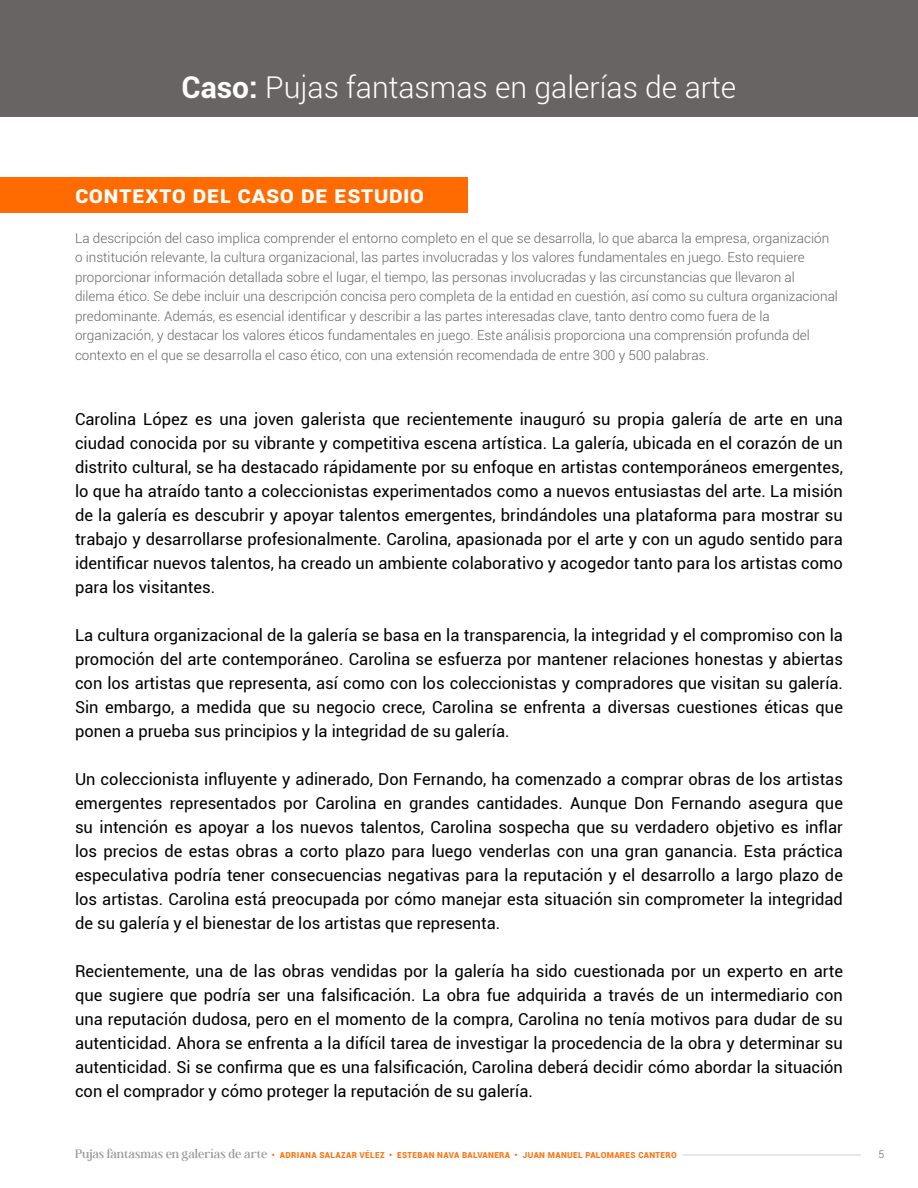
<style>
.page{position:relative;width:918px;height:1188px;background:#fff}
.page>*{position:absolute;margin:0;border:0;box-sizing:border-box;transform-origin:0 0}
.t1{font:300 30px "Roboto";color:#fff}
.t2{font:700 24px "Roboto";letter-spacing:.01em;color:#fff}
.t3{font:16.5px/24px "Roboto";color:#000;text-align:justify}
.t4{font:300 13.5px/19.5px "Roboto";color:#676463}
.t5{font:300 10.5px "Roboto";color:#676463}
.t6{font:900 8.25px "Roboto";letter-spacing:.04em;color:#ff7512}
.s1{font-weight:700}
.s2{font-family:"Andine";font-weight:400;font-size:9.75px;color:#9c9c9c}
</style>
<div class="page">
<hr style="left:682px;top:1155px;width:179px;height:1px;background:#d1d1d1">
<div style="left:0;top:177px;width:468px;height:36px;background:#ff6b00"></div>
<div style="left:0;top:0;width:918px;height:117px;background:#676463"></div>
<h1 class="t1" style="left:182px;top:66px;width:556px"><span class="s1">CASO:</span> Pujas fantasmas en galerías de arte</h1>
<h2 class="t2" style="left:75px;top:177px;width:351px">CONTEXTO DEL CASO DE ESTUDIO</h2>
<p class="t4" style="left:75px;top:228px;width:765px">La descripción del caso implica comprender el entorno completo en el que se desarrolla, lo que abarca la empresa, organización o institución relevante, la cultura organizacional, las partes involucradas y los valores fundamentales en juego. Esto requiere proporcionar información detallada sobre el lugar, el tiempo, las personas involucradas y las circunstancias que llevaron al dilema ético. Se debe incluir una descripción concisa pero completa de la entidad en cuestión, así como su cultura organizacional predominante. Además, es esencial identificar y describir a las partes interesadas clave, tanto dentro como fuera de la organización, y destacar los valores éticos fundamentales en juego. Este análisis proporciona una comprensión profunda del contexto en el que se desarrolla el caso ético, con una extensión recomendada de entre 300 y 500 palabras.</p>
<p class="t3" style="left:75px;top:406px;width:769px">Carolina López es una joven galerista que recientemente inauguró su propia galería de arte en una ciudad conocida por su vibrante y competitiva escena artística. La galería, ubicada en el corazón de un distrito cultural, se ha destacado rápidamente por su enfoque en artistas contemporáneos emergentes, lo que ha atraído tanto a coleccionistas experimentados como a nuevos entusiastas del arte. La misión de la galería es descubrir y apoyar talentos emergentes, brindándoles una plataforma para mostrar su trabajo y desarrollarse profesionalmente. Carolina, apasionada por el arte y con un agudo sentido para identificar nuevos talentos, ha creado un ambiente colaborativo y acogedor tanto para los artistas como para los visitantes.</p>
<p class="t3" style="left:75px;top:622px;width:770px">La cultura organizacional de la galería se basa en la transparencia, la integridad y el compromiso con la promoción del arte contemporáneo. Carolina se esfuerza por mantener relaciones honestas y abiertas con los artistas que representa, así como con los coleccionistas y compradores que visitan su galería.<br>Sin embargo, a medida que su negocio crece, Carolina se enfrenta a diversas cuestiones éticas que ponen a prueba sus principios y la integridad de su galería.</p>
<p class="t3" style="left:75px;top:766px;width:769px">Un coleccionista influyente y adinerado, Don Fernando, ha comenzado a comprar obras de los artistas emergentes representados por Carolina en grandes cantidades. Aunque Don Fernando asegura que su intención es apoyar a los nuevos talentos, Carolina sospecha que su verdadero objetivo es inflar los precios de estas obras a corto plazo para luego venderlas con una gran ganancia. Esta práctica especulativa podría tener consecuencias negativas para la reputación y el desarrollo a largo plazo de los artistas. Carolina está preocupada por cómo manejar esta situación sin comprometer la integridad de su galería y el bienestar de los artistas que representa.</p>
<p class="t3" style="left:75px;top:958px;width:770px">Recientemente, una de las obras vendidas por la galería ha sido cuestionada por un experto en arte que sugiere que podría ser una falsificación. La obra fue adquirida a través de un intermediario con una reputación dudosa, pero en el momento de la compra, Carolina no tenía motivos para dudar de su autenticidad. Ahora se enfrenta a la difícil tarea de investigar la procedencia de la obra y determinar su autenticidad. Si se confirma que es una falsificación, Carolina deberá decidir cómo abordar la situación con el comprador y cómo proteger la reputación de su galería.</p>
<p class="t6" style="left:75px;top:1150px;width:603px"><span class="s2">Pujas fantasmas en galerías de arte</span> • ADRIANA SALAZAR VÉLEZ • ESTEBAN NAVA BALVANERA • JUAN MANUEL PALOMARES CANTERO</p>
<p class="t5" style="left:878px;top:1147px;width:7px">5</p>
</div>
